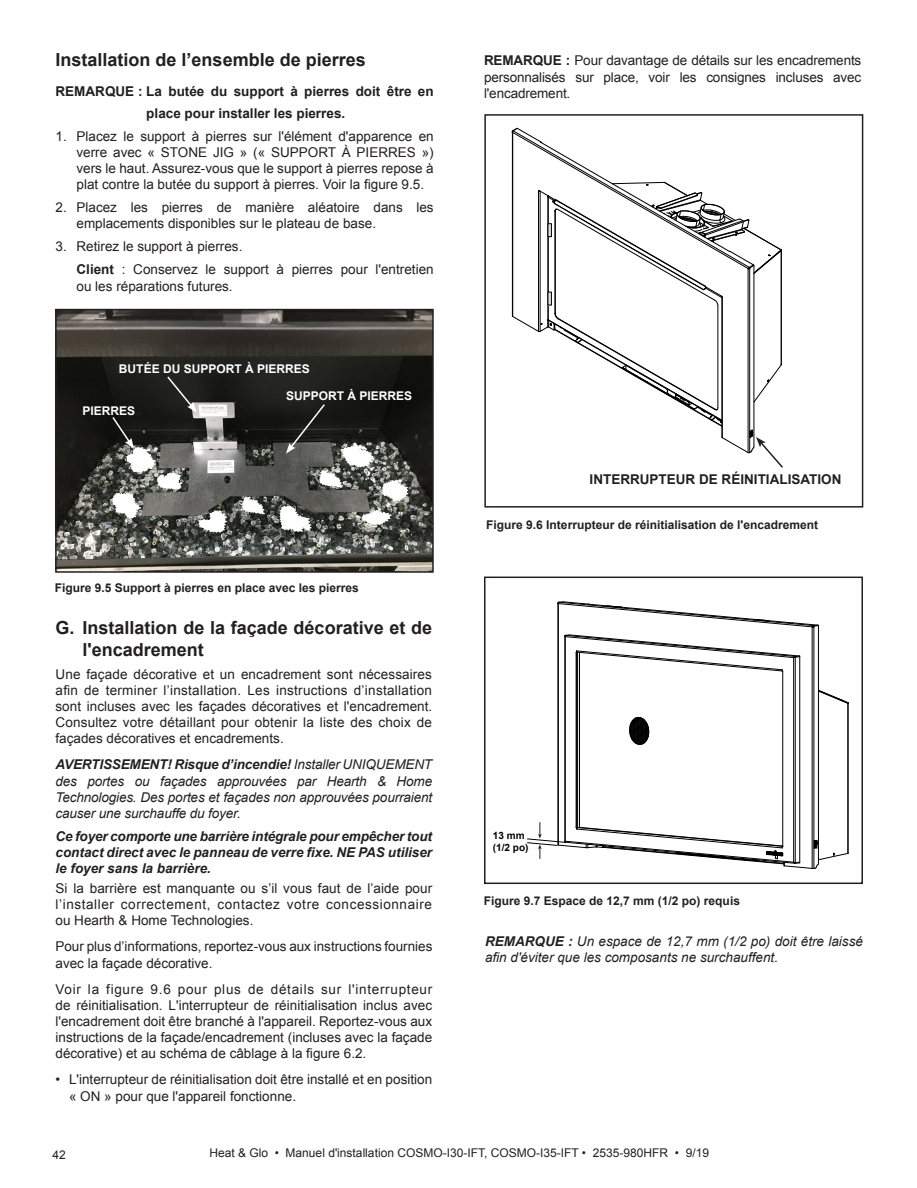
<style>
.page{position:relative;width:917px;height:1188px;background:#fff}
.page>*{position:absolute;margin:0;border:0;box-sizing:border-box;transform-origin:0 0}
.Heading{font:700 18px/21.6px "Arial";color:#231f20}
.Text_10pt{font:13.5px/16.2px "Arial";color:#231f20;text-align:justify}
.Warning{font:italic 13.5px/16.2px "Arial";letter-spacing:-.01em;color:#231f20;text-align:justify}
.t1{font:italic 700 13.5px/16.2px "Arial";color:#231f20;text-align:justify}
.Heading-2{font:700 13.5px/21.6px "Arial";color:#231f20;text-align:center}
.Bullets_10pt{font:13.5px/16.2px "Arial";color:#231f20}
.Notice-no_indent{font:italic 13.5px/16.2px "Arial";color:#231f20}
.Figure{font:700 12px "Arial";color:#231f20}
.t2{font:12px "Arial";color:#231f20}
.t3{font:700 12px "Arial";color:#fff}
.t4{font:700 10.05px/12px "Arial";color:#000}
.s1{font-weight:700}
</style>
<div class="page">
<img style="left:58px;top:312px;width:373px;height:258px">
<div style="left:55px;top:309px;width:379px;height:264px;border:2px solid #231f20"></div>
<svg style="left:279px;top:505px;width:33px;height:28px"></svg>
<svg style="left:361px;top:508px;width:30px;height:18px"></svg>
<svg style="left:286px;top:403px;width:87px;height:85px;background:#4f504d"></svg>
<svg style="left:381px;top:479px;width:28px;height:23px"></svg>
<svg style="left:241px;top:496px;width:24px;height:19px"></svg>
<hr style="left:512px;top:132px;width:1px;height:184px;background:#000">
<hr style="left:538px;top:191px;width:1px;height:140px;background:#000">
<hr style="left:540px;top:191px;width:1px;height:140px;background:#000">
<hr style="left:547px;top:197px;width:1px;height:122px;background:#000">
<hr style="left:548px;top:197px;width:1px;height:123px;background:#000">
<hr style="left:554px;top:211px;width:1px;height:103px;background:#000">
<hr style="left:555px;top:211px;width:1px;height:102px;background:#000">
<hr style="left:717px;top:305px;width:1px;height:103px;background:#000">
<hr style="left:721px;top:297px;width:1px;height:140px;background:#000">
<hr style="left:722px;top:297px;width:1px;height:141px;background:#000">
<hr style="left:747px;top:269px;width:1px;height:184px;background:#000">
<hr style="left:749px;top:269px;width:1px;height:184px;background:#000">
<hr style="left:753px;top:265px;width:1px;height:182px;background:#000">
<hr style="left:781px;top:250px;width:1px;height:115px;background:#000">
<svg style="left:511px;top:127px;width:271px;height:179px"></svg>
<div style="left:547px;top:292px;width:4px;height:13px;border:1px solid #000"></div>
<div style="left:484px;top:114px;width:379px;height:394px;border:2px solid #231f20"></div>
<svg style="left:512px;top:313px;width:271px;height:155px"></svg>
<hr style="left:557px;top:604px;width:1px;height:241px;background:#000">
<hr style="left:558px;top:604px;width:1px;height:241px;background:#000">
<hr style="left:564px;top:636px;width:1px;height:205px;background:#000">
<hr style="left:565px;top:637px;width:1px;height:204px;background:#000">
<hr style="left:576px;top:652px;width:1px;height:176px;background:#000">
<hr style="left:577px;top:652px;width:1px;height:176px;background:#000">
<hr style="left:579px;top:652px;width:1px;height:175px;background:#000">
<svg style="left:629px;top:717px;width:20px;height:28px"></svg>
<hr style="left:782px;top:671px;width:1px;height:176px;background:#000">
<hr style="left:793px;top:658px;width:1px;height:204px;background:#000">
<hr style="left:795px;top:656px;width:1px;height:207px;background:#000">
<hr style="left:799px;top:656px;width:1px;height:207px;background:#000">
<hr style="left:811px;top:627px;width:1px;height:241px;background:#000">
<hr style="left:813px;top:627px;width:1px;height:241px;background:#000">
<hr style="left:818px;top:626px;width:1px;height:238px;background:#000">
<hr style="left:847px;top:703px;width:1px;height:150px;background:#000">
<svg style="left:564px;top:634px;width:236px;height:38px"></svg>
<svg style="left:819px;top:690px;width:30px;height:14px"></svg>
<svg style="left:557px;top:601px;width:261px;height:27px"></svg>
<svg style="left:527px;top:822px;width:322px;height:47px"></svg>
<div style="left:484px;top:577px;width:378px;height:307px;border:2px solid #231f20"></div>
<svg style="left:111px;top:375px;width:116px;height:158px;background:#60615d"></svg>
<p class="Heading" style="left:56px;top:50px;width:312px">Installation de l’ensemble de pierres</p>
<p class="Heading-2" style="left:56px;top:81px;width:379px">REMARQUE : La butée du support à pierres doit être en place pour installer les pierres.</p>
<p class="Text_10pt" style="left:76px;top:128px;width:359px;text-indent:-21px">1. Placez le support à pierres sur l'élément d'apparence en verre avec « STONE JIG » (« SUPPORT À PIERRES ») vers le haut. Assurez-vous que le support à pierres repose à plat contre la butée du support à pierres. Voir la figure 9.5.</p>
<p class="Text_10pt" style="left:76px;top:200px;width:359px;text-indent:-21px">2. Placez les pierres de manière aléatoire dans les emplacements disponibles sur le plateau de base.</p>
<p class="Text_10pt" style="left:56px;top:239px;width:188px">3. Retirez le support à pierres.</p>
<p class="Text_10pt" style="left:76px;top:262px;width:358px"><span class="s1">Client</span> : Conservez le support à pierres pour l'entretien ou les réparations futures.</p>
<p class="t3" style="left:119px;top:361px;width:192px">BUTÉE DU SUPPORT À PIERRES</p>
<p class="t3" style="left:286px;top:388px;width:128px">SUPPORT À PIERRES</p>
<p class="t3" style="left:82px;top:403px;width:54px">PIERRES</p>
<p class="Figure" style="left:55px;top:580px;width:306px">Figure 9.5 Support à pierres en place avec les pierres</p>
<p class="Heading" style="left:82px;top:618px;width:351px;text-indent:-27px">G. Installation de la façade décorative et de l'encadrement</p>
<p class="Text_10pt" style="left:56px;top:666px;width:378px">Une façade décorative et un encadrement sont nécessaires afin de terminer l’installation. Les instructions d’installation sont incluses avec les façades décoratives et l'encadrement.<br>Consultez votre détaillant pour obtenir la liste des choix de façades décoratives et encadrements.</p>
<p class="Warning" style="left:56px;top:757px;width:378px"><span class="s1">AVERTISSEMENT! Risque d’incendie!</span> Installer UNIQUEMENT des portes ou façades approuvées par Hearth &amp; Home Technologies. Des portes et façades non approuvées pourraient causer une surchauffe du foyer.</p>
<p class="t1" style="left:56px;top:829px;width:378px">Ce foyer comporte une barrière intégrale pour empêcher tout contact direct avec le panneau de verre fixe. NE PAS utiliser le foyer sans la barrière.</p>
<p class="Text_10pt" style="left:56px;top:880px;width:378px">Si la barrière est manquante ou s’il vous faut de l’aide pour l’installer correctement, contactez votre concessionnaire ou Hearth &amp; Home Technologies.</p>
<p class="Text_10pt" style="left:56px;top:939px;width:378px">Pour plus d’informations, reportez-vous aux instructions fournies avec la façade décorative.</p>
<p class="Text_10pt" style="left:56px;top:981px;width:378px">Voir la figure 9.6 pour plus de détails sur l'interrupteur de réinitialisation. L'interrupteur de réinitialisation inclus avec l'encadrement doit être branché à l'appareil. Reportez-vous aux instructions de la façade/encadrement (incluses avec la façade décorative) et au schéma de câblage à la figure 6.2.</p>
<p class="Bullets_10pt" style="left:69px;top:1072px;width:364px;text-indent:-14px">• L'interrupteur de réinitialisation doit être installé et en position « ON » pour que l'appareil fonctionne.</p>
<p class="Text_10pt" style="left:484px;top:53px;width:379px"><span class="s1">REMARQUE :</span> Pour davantage de détails sur les encadrements personnalisés sur place, voir les consignes incluses avec l'encadrement.</p>
<p class="Heading-2" style="left:589px;top:468px;width:253px">INTERRUPTEUR DE RÉINITIALISATION</p>
<p class="Figure" style="left:486px;top:517px;width:333px">Figure 9.6 Interrupteur de réinitialisation de l'encadrement</p>
<p class="t4" style="left:493px;top:830px;width:37px">13 mm (1/2 po)</p>
<p class="Figure" style="left:484px;top:893px;width:258px">Figure 9.7 Espace de 12,7 mm (1/2 po) requis</p>
<p class="Notice-no_indent" style="left:485px;top:933px;width:379px"><span class="s1">REMARQUE :</span> Un espace de 12,7 mm (1/2 po) doit être laissé afin d'éviter que les composants ne surchauffent.</p>
<p class="t2" style="left:52px;top:1147px;width:15px">42</p>
<p class="t2" style="left:209px;top:1145px;width:501px">Heat &amp; Glo • Manuel d'installation COSMO-I30-IFT, COSMO-I35-IFT • 2535-980HFR • 9/19</p>
</div>
